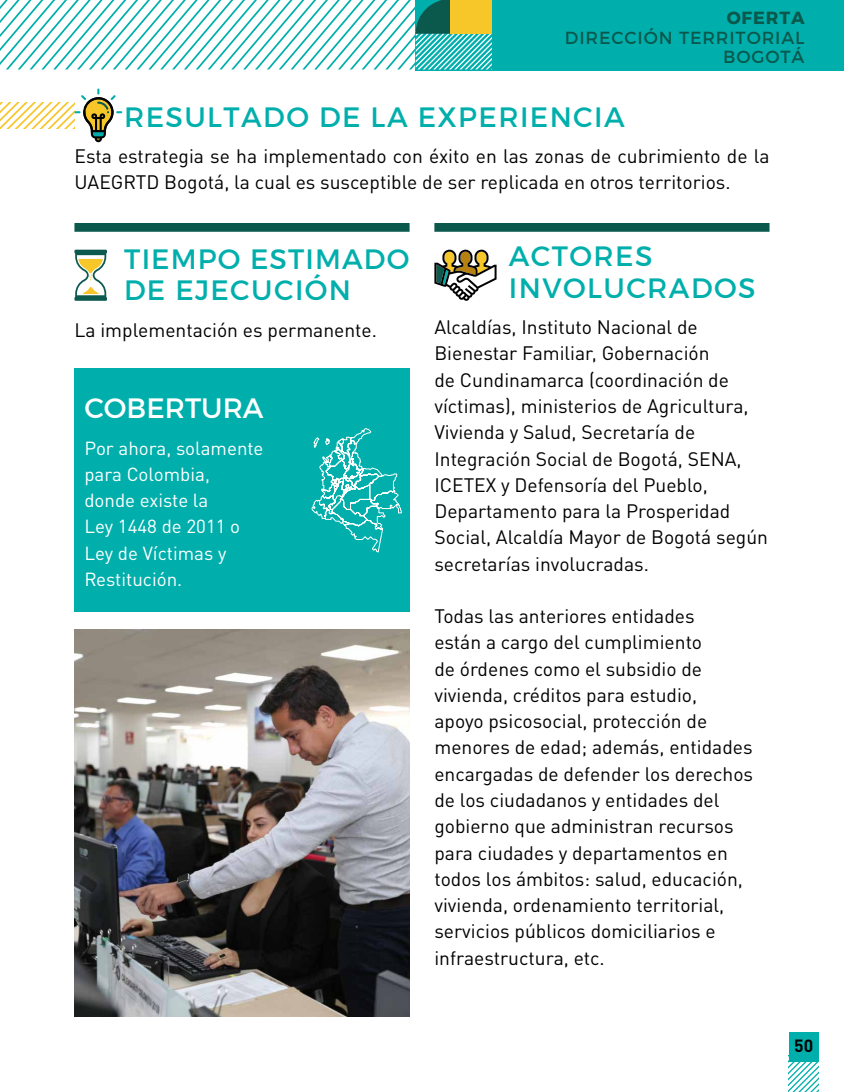
<style>
.page{position:relative;width:844px;height:1092px;background:#fff}
.page>*{position:absolute;margin:0;border:0;box-sizing:border-box;transform-origin:0 0}
.t1{font:28px/31.5px "Montserrat";letter-spacing:.05em;color:#00afac}
.t2{font:28px "Montserrat";color:#fff}
.t3{font:19.25px/26.2px "DINOT";color:#000}
.t4{font:18.72px/26.2px "DINOT";color:#fff}
.t5{font:17.5px/19.2px "Montserrat";letter-spacing:.05em;color:#0b584d;text-align:right}
.t6{font:700 17.5px "Montserrat";letter-spacing:.05em;color:#0b584d}
.t7{font:700 17.5px "DINOT";color:#000}
</style>
<div class="page">
<div style="left:415px;top:0;width:428px;height:71px;background:#00afac"></div>
<svg style="left:0;top:0;width:492px;height:69px"></svg>
<div style="left:450px;top:0;width:42px;height:34px;background:#f7c72a"></div>
<svg style="left:788px;top:1061px;width:30px;height:30px"></svg>
<div style="left:788px;top:1031px;width:30px;height:30px;background:#00afac"></div>
<div style="left:74px;top:223px;width:335px;height:9px;background:#0b584d"></div>
<div style="left:434px;top:223px;width:335px;height:9px;background:#0b584d"></div>
<div style="left:74px;top:368px;width:335px;height:244px;background:#00afac"></div>
<svg style="left:311px;top:428px;width:91px;height:125px"></svg>
<img style="left:74px;top:630px;width:335px;height:386px">
<svg style="left:74px;top:250px;width:33px;height:51px"></svg>
<svg style="left:434px;top:249px;width:62px;height:52px"></svg>
<svg style="left:0;top:88px;width:122px;height:54px"></svg>
<p class="t6" style="left:726px;top:4px;width:79px">OFERTA</p>
<p class="t5" style="left:565px;top:28px;width:241px">DIRECCIÓN TERRITORIAL<br>BOGOTÁ</p>
<h1 class="t1" style="left:124px;top:101px;width:502px">RESULTADO DE LA EXPERIENCIA</h1>
<p class="t3" style="left:74px;top:142px;width:696px">Esta estrategia se ha implementado con éxito en las zonas de cubrimiento de la<br>UAEGRTD Bogotá, la cual es susceptible de ser replicada en otros territorios.</p>
<h1 class="t1" style="left:124px;top:243px;width:287px">TIEMPO ESTIMADO<br>DE EJECUCIÓN</h1>
<p class="t3" style="left:74px;top:316px;width:304px">La implementación es permanente.</p>
<h1 class="t2" style="left:84px;top:391px;width:181px">COBERTURA</h1>
<p class="t4" style="left:84px;top:434px;width:181px">Por ahora, solamente para Colombia, donde existe la<br>Ley 1448 de 2011 o<br>Ley de Víctimas y<br>Restitución.</p>
<h1 class="t1" style="left:508px;top:240px;width:248px">ACTORES<br>INVOLUCRADOS</h1>
<p class="t3" style="left:434px;top:314px;width:335px">Alcaldías, Instituto Nacional de Bienestar Familiar, Gobernación<br>de Cundinamarca (coordinación de víctimas), ministerios de Agricultura, Vivienda y Salud, Secretaría de Integración Social de Bogotá, SENA, ICETEX y Defensoría del Pueblo, Departamento para la Prosperidad Social, Alcaldía Mayor de Bogotá según secretarías involucradas.</p>
<p class="t3" style="left:434px;top:602px;width:320px">Todas las anteriores entidades<br>están a cargo del cumplimiento<br>de órdenes como el subsidio de vivienda, créditos para estudio,<br>apoyo psicosocial, protección de menores de edad; además, entidades encargadas de defender los derechos de los ciudadanos y entidades del gobierno que administran recursos para ciudades y departamentos en todos los ámbitos: salud, educación, vivienda, ordenamiento territorial, servicios públicos domiciliarios e infraestructura, etc.</p>
<p class="t7" style="left:794px;top:1033px;width:21px">50</p>
</div>
